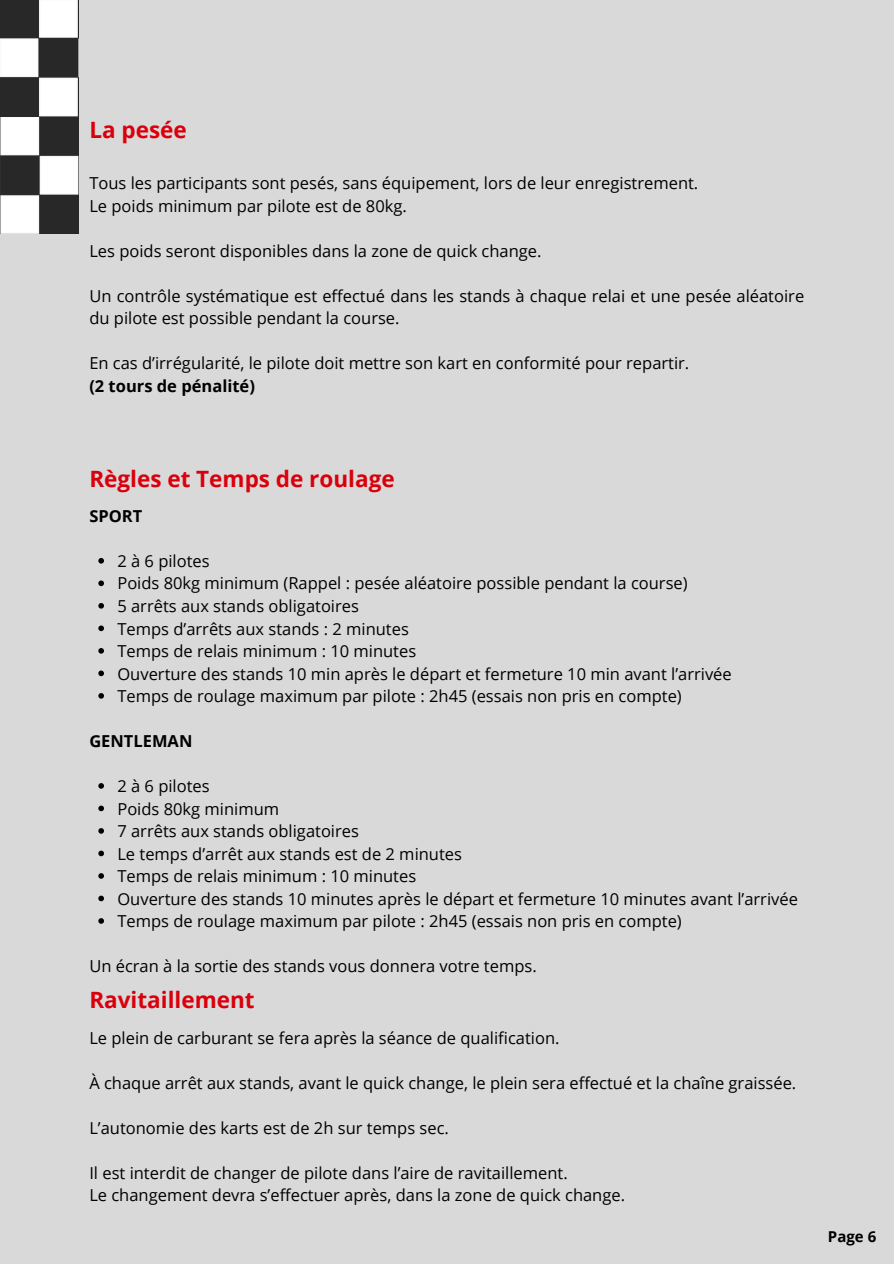
<style>
.page{position:relative;width:894px;height:1264px;background:#fff}
.page>*{position:absolute;margin:0;border:0;box-sizing:border-box;transform-origin:0 0}
.t1{font:700 22.5px "Open Sans";color:#d9000c}
.t2{font:16.5px/22.5px "Open Sans";color:#000}
.t3{font:700 16.5px "Open Sans";color:#000}
.t4{font:700 15px "Open Sans";color:#000}
</style>
<div class="page">
<div style="left:0;top:0;width:893px;height:1263px;background:#d9d9d9"></div>
<img style="left:0;top:0;width:79px;height:234px">
<svg style="left:98px;top:558px;width:6px;height:5px"></svg>
<svg style="left:98px;top:580px;width:6px;height:6px"></svg>
<svg style="left:98px;top:603px;width:6px;height:5px"></svg>
<svg style="left:98px;top:625px;width:6px;height:6px"></svg>
<svg style="left:98px;top:648px;width:6px;height:5px"></svg>
<svg style="left:98px;top:670px;width:6px;height:6px"></svg>
<svg style="left:98px;top:693px;width:6px;height:5px"></svg>
<svg style="left:98px;top:783px;width:6px;height:5px"></svg>
<svg style="left:98px;top:805px;width:6px;height:6px"></svg>
<svg style="left:98px;top:828px;width:6px;height:5px"></svg>
<svg style="left:98px;top:850px;width:6px;height:6px"></svg>
<svg style="left:98px;top:873px;width:6px;height:5px"></svg>
<svg style="left:98px;top:895px;width:6px;height:6px"></svg>
<svg style="left:98px;top:918px;width:6px;height:5px"></svg>
<p class="t1" style="left:89px;top:114px;width:99px">La pesée</p>
<p class="t2" style="left:89px;top:172px;width:610px">Tous les participants sont pesés, sans équipement, lors de leur enregistrement.</p>
<h1 class="t2" style="left:89px;top:194px;width:319px">Le poids minimum par pilote est de 80kg.</h1>
<p class="t2" style="left:89px;top:239px;width:453px">Les poids seront disponibles dans la zone de quick change.</p>
<p class="t2" style="left:89px;top:284px;width:716px">Un contrôle systématique est effectué dans les stands à chaque relai et une pesée aléatoire du pilote est possible pendant la course.</p>
<p class="t2" style="left:89px;top:352px;width:601px">En cas d’irrégularité, le pilote doit mettre son kart en conformité pour repartir.</p>
<p class="t3" style="left:89px;top:374px;width:167px">(2 tours de pénalité)</p>
<p class="t1" style="left:89px;top:462px;width:307px">Règles et Temps de roulage</p>
<p class="t3" style="left:89px;top:504px;width:54px">SPORT</p>
<h1 class="t2" style="left:117px;top:549px;width:94px">2 à 6 pilotes</h1>
<h2 class="t2" style="left:117px;top:572px;width:571px">Poids 80kg minimum (Rappel : pesée aléatoire possible pendant la course)</h2>
<p class="t2" style="left:117px;top:594px;width:243px">5 arrêts aux stands obligatoires</p>
<p class="t2" style="left:117px;top:617px;width:293px">Temps d’arrêts aux stands : 2 minutes</p>
<p class="t2" style="left:117px;top:639px;width:300px">Temps de relais minimum : 10 minutes</p>
<p class="t2" style="left:117px;top:662px;width:615px">Ouverture des stands 10 min après le départ et fermeture 10 min avant l’arrivée</p>
<p class="t2" style="left:117px;top:684px;width:565px">Temps de roulage maximum par pilote : 2h45 (essais non pris en compte)</p>
<p class="t3" style="left:89px;top:729px;width:104px">GENTLEMAN</p>
<p class="t2" style="left:117px;top:774px;width:94px">2 à 6 pilotes</p>
<h2 class="t2" style="left:117px;top:797px;width:163px">Poids 80kg minimum</h2>
<p class="t2" style="left:117px;top:819px;width:243px">7 arrêts aux stands obligatoires</p>
<p class="t2" style="left:117px;top:842px;width:346px">Le temps d’arrêt aux stands est de 2 minutes</p>
<p class="t2" style="left:117px;top:864px;width:300px">Temps de relais minimum : 10 minutes</p>
<p class="t2" style="left:117px;top:887px;width:681px">Ouverture des stands 10 minutes après le départ et fermeture 10 minutes avant l’arrivée</p>
<p class="t2" style="left:117px;top:909px;width:565px">Temps de roulage maximum par pilote : 2h45 (essais non pris en compte)</p>
<p class="t2" style="left:89px;top:954px;width:448px">Un écran à la sortie des stands vous donnera votre temps.</p>
<p class="t1" style="left:89px;top:984px;width:167px">Ravitaillement</p>
<p class="t2" style="left:89px;top:1025px;width:471px">Le plein de carburant se fera après la séance de qualification.</p>
<h1 class="t2" style="left:89px;top:1070px;width:708px">À chaque arrêt aux stands, avant le quick change, le plein sera effectué et la chaîne graissée.</h1>
<p class="t2" style="left:89px;top:1115px;width:361px">L’autonomie des karts est de 2h sur temps sec.</p>
<p class="t2" style="left:89px;top:1160px;width:480px">Il est interdit de changer de pilote dans l’aire de ravitaillement.</p>
<p class="t2" style="left:89px;top:1183px;width:537px">Le changement devra s’effectuer après, dans la zone de quick change.</p>
<p class="t4" style="left:827px;top:1225px;width:50px">Page 6</p>
</div>
